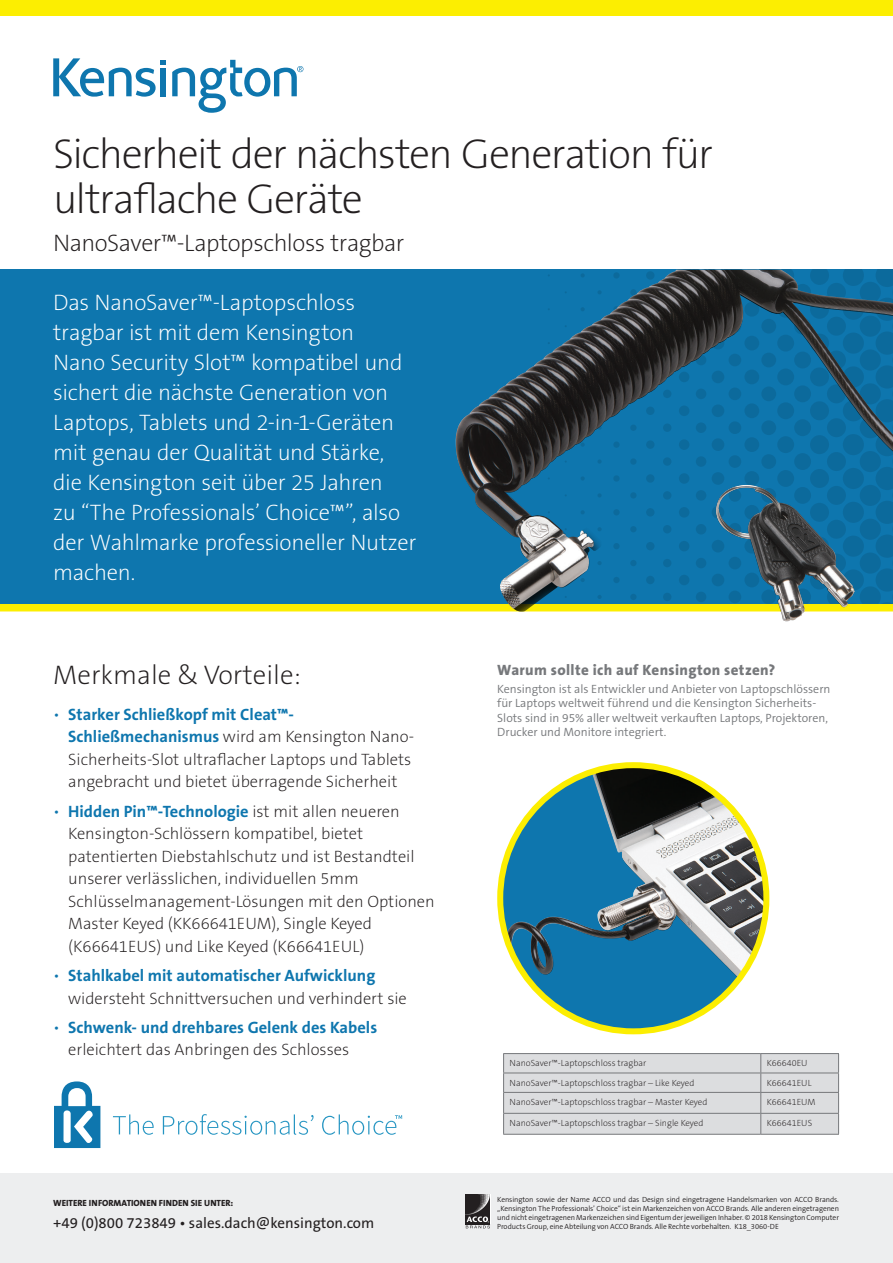
<style>
.page{position:relative;width:893px;height:1263px;background:#fff}
.page>*{position:absolute;margin:0;border:0;box-sizing:border-box;transform-origin:0 0}
.Headline{font:42px/45px "The Sans KENSINGTON2 XL";letter-spacing:-.035em;color:#231f20}
.Features___Benefits{font:27px "The Sans KENSINGTON2 XL";color:#231f20}
.Subhead{font:24px "The Sans KENSINGTON2 XL";letter-spacing:-.02em;color:#231f20}
.Hero_Copy{font:22.5px/30px "The Sans KENSINGTON2 XL";letter-spacing:-.015em;color:#fff}
.t1{font:16.5px/22.5px "The Sans KENSINGTON2 XL";color:#231f20}
.t2{font:16.5px/22.5px "The Sans KENSINGTON7 Bd";color:#0e76ae}
.Contact{font:15px "The Sans KENSINGTON5 Rg";color:#231f20}
.Why{font:15px "The Sans KENSINGTON8 XB";letter-spacing:.025em;color:#76787b}
.Why-2{font:12px/14.4px "The Sans KENSINGTON4 SL";color:#76787b}
.square_bullets{font:9px "The Sans KENSINGTON2 XL";color:#231f20}
.More_Info{font:9px "The Sans KENSINGTON8 XB";color:#231f20}
.Legal{font:7.5px/9px "The Sans KENSINGTON4 SL";letter-spacing:-.01em;color:#231f20;text-align:justify}
.s1{color:#0e76ae}
.s2{font-family:"The Sans KENSINGTON7 Bd";color:#0e76ae}
.s3{font-family:"The Sans KENSINGTON2 XL"}
.s4{font-family:"The Sans KENSINGTON2 XL";color:#231f20}
</style>
<div class="page">
<div style="left:0;top:270px;width:893px;height:338px;background:#0e76ae"></div>
<svg style="left:172px;top:60px;width:131px;height:53px"></svg>
<svg style="left:53px;top:58px;width:113px;height:39px"></svg>
<div style="left:0;top:1173px;width:893px;height:90px;background:#edeeef"></div>
<img style="left:465px;top:1194px;width:25px;height:30px">
<svg style="left:466px;top:1216px;width:24px;height:12px"></svg>
<svg style="left:113px;top:1114px;width:41px;height:21px"></svg>
<svg style="left:163px;top:1114px;width:151px;height:21px"></svg>
<svg style="left:322px;top:1114px;width:80px;height:21px"></svg>
<svg style="left:54px;top:1081px;width:46px;height:67px"></svg>
<div style="left:0;top:604px;width:893px;height:7px;background:#fcee01"></div>
<img style="left:454px;top:270px;width:439px;height:342px">
<hr style="left:503px;top:1134px;width:258px;height:1px;background:#76787b">
<hr style="left:761px;top:1134px;width:78px;height:1px;background:#76787b">
<svg style="left:503px;top:1053px;width:336px;height:81px;background:#d4d5d7"></svg>
<hr style="left:761px;top:1092px;width:78px;height:1px;background:#76787b">
<div style="left:500px;top:765px;width:266px;height:266px;background:#0e76ae;border-radius:50%"></div>
<img style="left:506px;top:765px;width:260px;height:214px">
<div style="left:497px;top:762px;width:272px;height:272px;border:6px solid #fcee01;border-radius:50%"></div>
<div style="left:0;top:0;width:893px;height:16px;background:#fcee01"></div>
<p class="Headline" style="left:53px;top:132px;width:661px">Sicherheit der nächsten Generation für ultraflache Geräte</p>
<p class="Subhead" style="left:53px;top:230px;width:352px">NanoSaver™-Laptopschloss tragbar</p>
<p class="Hero_Copy" style="left:53px;top:288px;width:365px">Das NanoSaver™-Laptopschloss tragbar ist mit dem Kensington<br>Nano Security Slot™ kompatibel und sichert die nächste Generation von<br>Laptops, Tablets und 2-in-1-Geräten mit genau der Qualität und Stärke, die Kensington seit über 25 Jahren<br>zu “The Professionals’ Choice™”, also der Wahlmarke professioneller Nutzer machen.</p>
<p class="Features___Benefits" style="left:53px;top:660px;width:249px">Merkmale &amp; Vorteile:</p>
<p class="t1" style="left:68px;top:704px;width:347px;text-indent:-15px"><span class="s1">•</span> <span class="s2">Starker Schließkopf mit Cleat™- Schließmechanismus</span> wird am Kensington Nano-Sicherheits-Slot ultraflacher Laptops und Tablets angebracht und bietet überragende Sicherheit</p>
<p class="t1" style="left:68px;top:800px;width:368px;text-indent:-15px"><span class="s1">•</span> <span class="s2">Hidden Pin™-Technologie</span> ist mit allen neueren Kensington-Schlössern kompatibel, bietet patentierten Diebstahlschutz und ist Bestandteil unserer verlässlichen, individuellen 5mm Schlüsselmanagement-Lösungen mit den Optionen Master Keyed (KK66641EUM), Single Keyed (K66641EUS) und Like Keyed (K66641EUL)</p>
<p class="t1" style="left:68px;top:965px;width:340px;text-indent:-15px"><span class="s1">•</span> <span class="s2">Stahlkabel mit automatischer Aufwicklung </span>widersteht Schnittversuchen und verhindert sie</p>
<p class="t2" style="left:68px;top:1016px;width:310px;text-indent:-15px"><span class="s3">•</span> Schwenk- und drehbares Gelenk des Kabels <span class="s4">erleichtert das Anbringen des Schlosses</span></p>
<p class="More_Info" style="left:53px;top:1198px;width:182px">WEITERE INFORMATIONEN FINDEN SIE UNTER:</p>
<p class="Contact" style="left:53px;top:1215px;width:323px">+49 (0)800 723849 • sales.dach@kensington.com</p>
<p class="Why" style="left:497px;top:662px;width:280px">Warum sollte ich auf Kensington setzen?</p>
<p class="Why-2" style="left:497px;top:682px;width:335px">Kensington ist als Entwickler und Anbieter von Laptopschlössern für Laptops weltweit führend und die Kensington Sicherheits-Slots sind in 95% aller weltweit verkauften Laptops, Projektoren, Drucker und Monitore integriert.</p>
<p class="square_bullets" style="left:510px;top:1058px;width:138px">NanoSaver™-Laptopschloss tragbar</p>
<p class="square_bullets" style="left:767px;top:1058px;width:42px">K66640EU</p>
<p class="square_bullets" style="left:510px;top:1078px;width:186px">NanoSaver™-Laptopschloss tragbar – Like Keyed</p>
<p class="square_bullets" style="left:767px;top:1078px;width:46px">K66641EUL</p>
<p class="square_bullets" style="left:510px;top:1097px;width:199px">NanoSaver™-Laptopschloss tragbar – Master Keyed</p>
<p class="square_bullets" style="left:767px;top:1097px;width:50px">K66641EUM</p>
<p class="square_bullets" style="left:510px;top:1118px;width:195px">NanoSaver™-Laptopschloss tragbar – Single Keyed</p>
<p class="square_bullets" style="left:767px;top:1118px;width:47px">K66641EUS</p>
<p class="Legal" style="left:497px;top:1195px;width:343px">Kensington sowie der Name ACCO und das Design sind eingetragene Handelsmarken von ACCO Brands. „Kensington The Professionals’ Choice“ ist ein Markenzeichen von ACCO Brands. Alle anderen eingetragenen und nicht eingetragenen Markenzeichen sind Eigentum der jeweiligen Inhaber. © 2018 Kensington Computer Products Group, eine Abteilung von ACCO Brands. Alle Rechte vorbehalten. K18_3060-DE</p>
</div>
